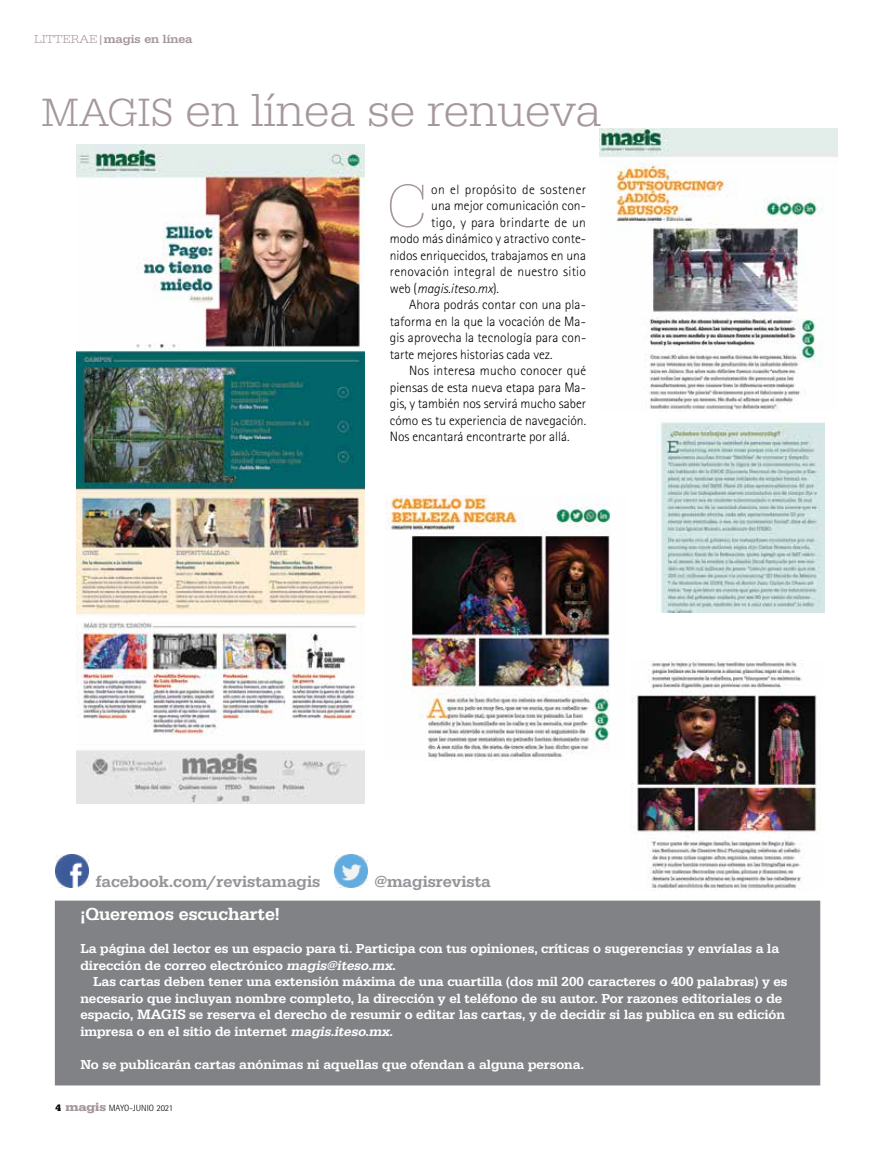
<style>
.page{position:relative;width:893px;height:1149px;background:#fff}
.page>*{position:absolute;margin:0;border:0;box-sizing:border-box;transform-origin:0 0}
.t1{font:63px "URW Egyptienne T Extr Ligh";color:#a5979b}
.t2{font:48px "URW Egyptienne T Ligh";color:#a5979b}
.t3{font:500 18px "URW Egyptienne T";color:#fff}
.t4{font:500 16.5px "URW Egyptienne T";color:#939598}
.t5{font:500 13.5px/16.5px "URW Egyptienne T";color:#fff}
.t6{font:300 13.5px "Rotis Sans Serif";letter-spacing:.005em;color:#000}
.t7{font:300 13.5px "Rotis Sans Serif";letter-spacing:.03em;color:#000}
.t8{font:300 13.5px "Rotis Sans Serif";letter-spacing:.025em;color:#000}
.t9{font:italic 300 13.5px "Rotis Sans Serif";color:#000}
.t10{font:500 expanded 12px "URW Egyptienne T";color:#a5979b}
.t11{font:300 9px "Rotis Semi Sans";color:#000}
.s1{font-family:"URW Egyptienne T Ligh Extr Wide";font-weight:400;font-stretch:normal}
.s2{font-stretch:normal}
.s3{font-family:"URW Egyptienne T Ligh SC850";font-size:40.8px}
.s4{font-style:normal}
.s5{font-style:italic}
.s6{font-family:"URW Egyptienne T Medi SC850";font-weight:400;font-size:14.1px}
.s7{font-family:"URW Egyptienne T";font-weight:700;font-size:9.75px}
.s8{font-family:"URW Egyptienne T Bold Extr Wide";font-weight:400;font-size:12px;color:#a5979b}
</style>
<div class="page">
<img style="left:631px;top:660px;width:189px;height:230px">
<img style="left:599px;top:128px;width:238px;height:283px">
<div style="left:55px;top:900px;width:765px;height:185px;background:#808285"></div>
<img style="left:55px;top:854px;width:33px;height:33px">
<img style="left:334px;top:854px;width:33px;height:33px">
<img style="left:77px;top:144px;width:287px;height:207px">
<img style="left:77px;top:351px;width:287px;height:137px">
<img style="left:77px;top:488px;width:287px;height:126px">
<img style="left:76px;top:622px;width:288px;height:180px">
<img style="left:657px;top:421px;width:168px;height:191px">
<img style="left:385px;top:495px;width:226px;height:265px">
<p class="t10" style="left:34px;top:32px;width:160px"><span class="s1">LITTERAE</span><span class="s2">|</span>magis en línea</p>
<h2 class="t2" style="left:42px;top:83px;width:561px"><span class="s3">MAGIS</span> en línea se renueva</h2>
<h1 class="t1" style="left:387px;top:171px;width:41px">C</h1>
<p class="t7" style="left:431px;top:181px;width:156px">on el propósito de sostener</p>
<p class="t6" style="left:431px;top:198px;width:156px">una mejor comunicación con-</p>
<p class="t8" style="left:431px;top:214px;width:156px">tigo, y para brindarte de un</p>
<p class="t6" style="left:390px;top:231px;width:198px">modo más dinámico y atractivo conte-</p>
<p class="t6" style="left:390px;top:247px;width:198px">nidos enriquecidos, trabajamos en una</p>
<p class="t6" style="left:390px;top:264px;width:198px">renovación integral de nuestro sitio</p>
<p class="t9" style="left:390px;top:280px;width:111px"><span class="s4">web (</span>magis.iteso.mx<span class="s4">).</span></p>
<p class="t6" style="left:409px;top:297px;width:178px">Ahora podrás contar con una pla-</p>
<p class="t6" style="left:390px;top:313px;width:198px">taforma en la que la vocación de Ma-</p>
<p class="t6" style="left:390px;top:330px;width:198px">gis aprovecha la tecnología para con-</p>
<p class="t6" style="left:390px;top:346px;width:164px">tarte mejores historias cada vez.</p>
<p class="t6" style="left:409px;top:363px;width:179px">Nos interesa mucho conocer qué</p>
<p class="t6" style="left:390px;top:379px;width:198px">piensas de esta nueva etapa para Ma-</p>
<p class="t6" style="left:390px;top:396px;width:198px">gis, y también nos servirá mucho saber</p>
<p class="t6" style="left:390px;top:412px;width:198px">cómo es tu experiencia de navegación.</p>
<p class="t6" style="left:390px;top:429px;width:181px">Nos encantará encontrarte por allá.</p>
<p class="t4" style="left:96px;top:871px;width:226px">facebook.com/revistamagis</p>
<p class="t4" style="left:374px;top:871px;width:118px">@magisrevista</p>
<h3 class="t3" style="left:80px;top:903px;width:201px">¡Queremos escucharte!</h3>
<p class="t5" style="left:80px;top:940px;width:700px">La página del lector es un espacio para ti. Participa con tus opiniones, críticas o sugerencias y envíalas a la dirección de correo electrónico <span class="s5">magis@iteso.mx</span>.</p>
<p class="t5" style="left:80px;top:973px;width:709px;text-indent:13px">Las cartas deben tener una extensión máxima de una cuartilla (dos mil 200 caracteres o 400 palabras) y es necesario que incluyan nombre completo, la dirección y el teléfono de su autor. Por razones editoriales o de espacio, <span class="s6">MAGIS</span> se reserva el derecho de resumir o editar las cartas, y de decidir si las publica en su edición impresa o en el sitio de internet <span class="s5">magis.iteso.mx.</span></p>
<p class="t5" style="left:80px;top:1055px;width:505px">No se publicarán cartas anónimas ni aquellas que ofendan a alguna persona.</p>
<p class="t11" style="left:55px;top:1102px;width:119px"><span class="s7">4</span> <span class="s8">magis</span> MAYO-JUNIO 2021</p>
</div>
